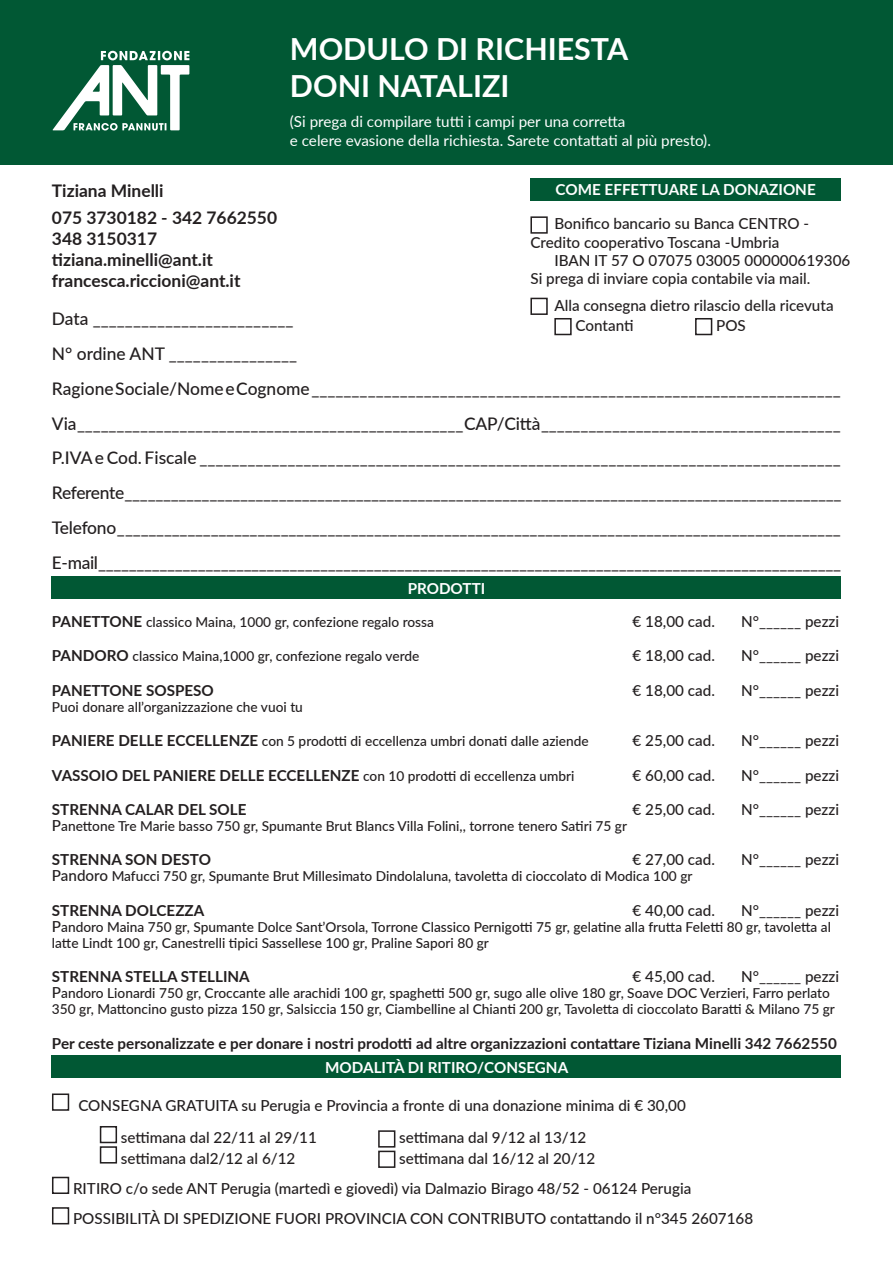
<style>
.page{position:relative;width:893px;height:1263px;background:#fff}
.page>*{position:absolute;margin:0;border:0;box-sizing:border-box;transform-origin:0 0}
.t1{font:700 30.45px/36.6px "Lato";color:#fff}
.t2{font:500 17.4px/34.8px "Lato";letter-spacing:-.005em;color:#231f20}
.t3{font:700 17.4px/20.9px "Lato";color:#231f20}
.t4{font:500 15.15px/18.3px "Lato";color:#231f20}
.t5{font:700 15.15px "Lato";color:#231f20}
.t6{font:15.15px/18.3px "Lato";color:#fff}
.t7{font:700 15.15px "Lato";color:#fff}
.t8{font:500 13.65px/16px "Lato";color:#231f20}
.s1{font-weight:700;font-size:15.15px}
.s2{font-weight:500;font-size:13.65px}
.s3{font-size:15.15px}
</style>
<div class="page">
<div style="left:530px;top:178px;width:311px;height:22px;background:#015834"></div>
<div style="left:52px;top:1055px;width:789px;height:23px;background:#015834"></div>
<div style="left:52px;top:576px;width:789px;height:23px;background:#015834"></div>
<div style="left:530px;top:216px;width:18px;height:18px;border:2px solid #231f20"></div>
<div style="left:530px;top:298px;width:18px;height:17px;border:2px solid #231f20"></div>
<div style="left:554px;top:318px;width:18px;height:17px;border:2px solid #231f20"></div>
<div style="left:695px;top:318px;width:17px;height:17px;border:2px solid #231f20"></div>
<div style="left:52px;top:1093px;width:17px;height:18px;border:2px solid #231f20"></div>
<div style="left:100px;top:1126px;width:17px;height:17px;border:2px solid #231f20"></div>
<div style="left:378px;top:1130px;width:17px;height:17px;border:2px solid #231f20"></div>
<div style="left:100px;top:1146px;width:17px;height:17px;border:2px solid #231f20"></div>
<div style="left:378px;top:1150px;width:17px;height:18px;border:2px solid #231f20"></div>
<div style="left:52px;top:1177px;width:17px;height:17px;border:2px solid #231f20"></div>
<div style="left:52px;top:1207px;width:17px;height:17px;border:2px solid #231f20"></div>
<div style="left:0;top:0;width:893px;height:164px;background:#015834"></div>
<svg style="left:52px;top:51px;width:137px;height:80px"></svg>
<h1 class="t1" style="left:290px;top:29px;width:340px">MODULO DI RICHIESTA<br>DONI NATALIZI</h1>
<p class="t6" style="left:290px;top:112px;width:422px">(Si prega di compilare tutti i campi per una corretta<br>e celere evasione della richiesta. Sarete contattati al più presto).</p>
<p class="t3" style="left:52px;top:176px;width:227px;line-height:27px">Tiziana Minelli<br>075 3730182 - 342 7662550</p>
<p class="t3" style="left:52px;top:227px;width:190px">348 3150317 tiziana.minelli@ant.it francesca.riccioni@ant.it</p>
<p class="t7" style="left:556px;top:178px;width:262px">COME EFFETTUARE LA DONAZIONE</p>
<p class="t4" style="left:530px;top:214px;width:280px;text-indent:24px">Bonifico bancario su Banca CENTRO -<br>Credito cooperativo Toscana -Umbria</p>
<p class="t4" style="left:530px;top:251px;width:321px;text-indent:24px">IBAN IT 57 O 07075 03005 000000619306<br>Si prega di inviare copia contabile via mail.</p>
<p class="t4" style="left:575px;top:294px;width:260px;line-height:20.2px;text-indent:-21px">Alla consegna dietro rilascio della ricevuta<br>Contanti</p>
<p class="t2" style="left:52px;top:301px;width:791px">Data _________________________<br>N° ordine ANT ________________<br>Ragione Sociale/Nome e Cognome __________________________________________________________________ Via _________________________________________________ CAP/Città ______________________________________ P.IVA e Cod. Fiscale ________________________________________________________________________________ Referente _____________________________________________________________________________________________ Telefono _ ____________________________________________________________________________________________ E-mail _________________________________________________________________________________________________</p>
<p class="t4" style="left:716px;top:316px;width:31px">POS</p>
<p class="t7" style="left:408px;top:577px;width:79px">PRODOTTI</p>
<p class="t8" style="left:52px;top:613px;width:384px"><span class="s1">PANETTONE</span> classico Maina, 1000 gr, confezione regalo rossa</p>
<p class="t4" style="left:633px;top:611px;width:84px">€ 18,00 cad.</p>
<p class="t4" style="left:741px;top:611px;width:100px">N°______ pezzi</p>
<p class="t8" style="left:52px;top:647px;width:369px"><span class="s1">PANDORO</span> classico Maina,1000 gr, confezione regalo verde</p>
<p class="t4" style="left:633px;top:646px;width:84px">€ 18,00 cad.</p>
<p class="t4" style="left:741px;top:646px;width:100px">N°______ pezzi</p>
<p class="t5" style="left:52px;top:679px;width:163px">PANETTONE SOSPESO</p>
<p class="t4" style="left:633px;top:680px;width:84px">€ 18,00 cad.</p>
<p class="t4" style="left:741px;top:680px;width:100px">N°______ pezzi</p>
<p class="t8" style="left:52px;top:698px;width:252px">Puoi donare all’organizzazione che vuoi tu</p>
<p class="t8" style="left:52px;top:732px;width:538px"><span class="s1">PANIERE DELLE ECCELLENZE</span> con 5 prodotti di eccellenza umbri donati dalle aziende</p>
<p class="t4" style="left:633px;top:731px;width:84px">€ 25,00 cad.</p>
<p class="t4" style="left:741px;top:731px;width:100px">N°______ pezzi</p>
<p class="t5" style="left:52px;top:764px;width:524px">VASSOIO DEL PANIERE DELLE ECCELLENZE <span class="s2">con 10 prodotti di eccellenza umbri</span></p>
<p class="t4" style="left:633px;top:765px;width:84px">€ 60,00 cad.</p>
<p class="t4" style="left:741px;top:765px;width:100px">N°______ pezzi</p>
<p class="t5" style="left:52px;top:798px;width:196px">STRENNA CALAR DEL SOLE</p>
<p class="t4" style="left:633px;top:800px;width:84px">€ 25,00 cad.</p>
<p class="t4" style="left:741px;top:800px;width:100px">N°______ pezzi</p>
<p class="t8" style="left:52px;top:817px;width:577px"><span class="s3">P</span>anettone Tre Marie basso 750 gr, Spumante Brut Blancs Villa Folini,, torrone tenero Satiri 75 gr</p>
<p class="t5" style="left:52px;top:849px;width:161px">STRENNA SON DESTO</p>
<p class="t4" style="left:633px;top:850px;width:84px">€ 27,00 cad.</p>
<p class="t4" style="left:741px;top:850px;width:100px">N°______ pezzi</p>
<p class="t8" style="left:52px;top:868px;width:642px"><span class="s3">Pandoro</span> Mafucci 750 gr, Spumante Brut Millesimato Dindolaluna, tavoletta di cioccolato di Modica 100 gr</p>
<p class="t5" style="left:52px;top:899px;width:154px">STRENNA DOLCEZZA</p>
<p class="t4" style="left:633px;top:901px;width:84px">€ 40,00 cad.</p>
<p class="t4" style="left:741px;top:901px;width:100px">N°______ pezzi</p>
<p class="t8" style="left:52px;top:918px;width:781px"><span class="s3">P</span>andoro Maina 750 gr, Spumante Dolce Sant’Orsola, Torrone Classico Pernigotti 75 gr, gelatine alla frutta Feletti 80 gr, tavoletta al latte Lindt 100 gr, Canestrelli tipici Sassellese 100 gr, Praline Sapori 80 gr</p>
<p class="t5" style="left:52px;top:966px;width:199px">STRENNA STELLA STELLINA</p>
<p class="t4" style="left:633px;top:967px;width:84px">€ 45,00 cad.</p>
<p class="t4" style="left:741px;top:967px;width:100px">N°______ pezzi</p>
<p class="t8" style="left:52px;top:985px;width:784px"><span class="s3">P</span>andoro Lionardi 750 gr, Croccante alle arachidi 100 gr, spaghetti 500 gr, sugo alle olive 180 gr, Soave DOC Verzieri, Farro perlato<br>350 gr, Mattoncino gusto pizza 150 gr, Salsiccia 150 gr, Ciambelline al Chianti 200 gr, Tavoletta di cioccolato Baratti &amp; Milano 75 gr</p>
<p class="t5" style="left:52px;top:1032px;width:786px">Per ceste personalizzate e per donare i nostri prodotti ad altre organizzazioni contattare Tiziana Minelli 342 7662550</p>
<p class="t7" style="left:325px;top:1056px;width:245px">MODALITÀ DI RITIRO/CONSEGNA</p>
<p class="t4" style="left:121px;top:1088px;width:566px;line-height:32.5px;text-indent:-43px">CONSEGNA GRATUITA su Perugia e Provincia a fronte di una donazione minima di € 30,00 settimana dal 22/11 al 29/11</p>
<p class="t4" style="left:399px;top:1128px;width:189px">settimana dal 9/12 al 13/12</p>
<p class="t4" style="left:73px;top:1142px;width:682px;line-height:30.5px;text-indent:326px">settimana dal 16/12 al 20/12<br>RITIRO c/o sede ANT Perugia (martedì e giovedì) via Dalmazio Birago 48/52 - 06124 Perugia<br>POSSIBILITÀ DI SPEDIZIONE FUORI PROVINCIA CON CONTRIBUTO contattando il n°345 2607168</p>
<p class="t4" style="left:121px;top:1148px;width:176px">settimana dal2/12 al 6/12</p>
</div>
